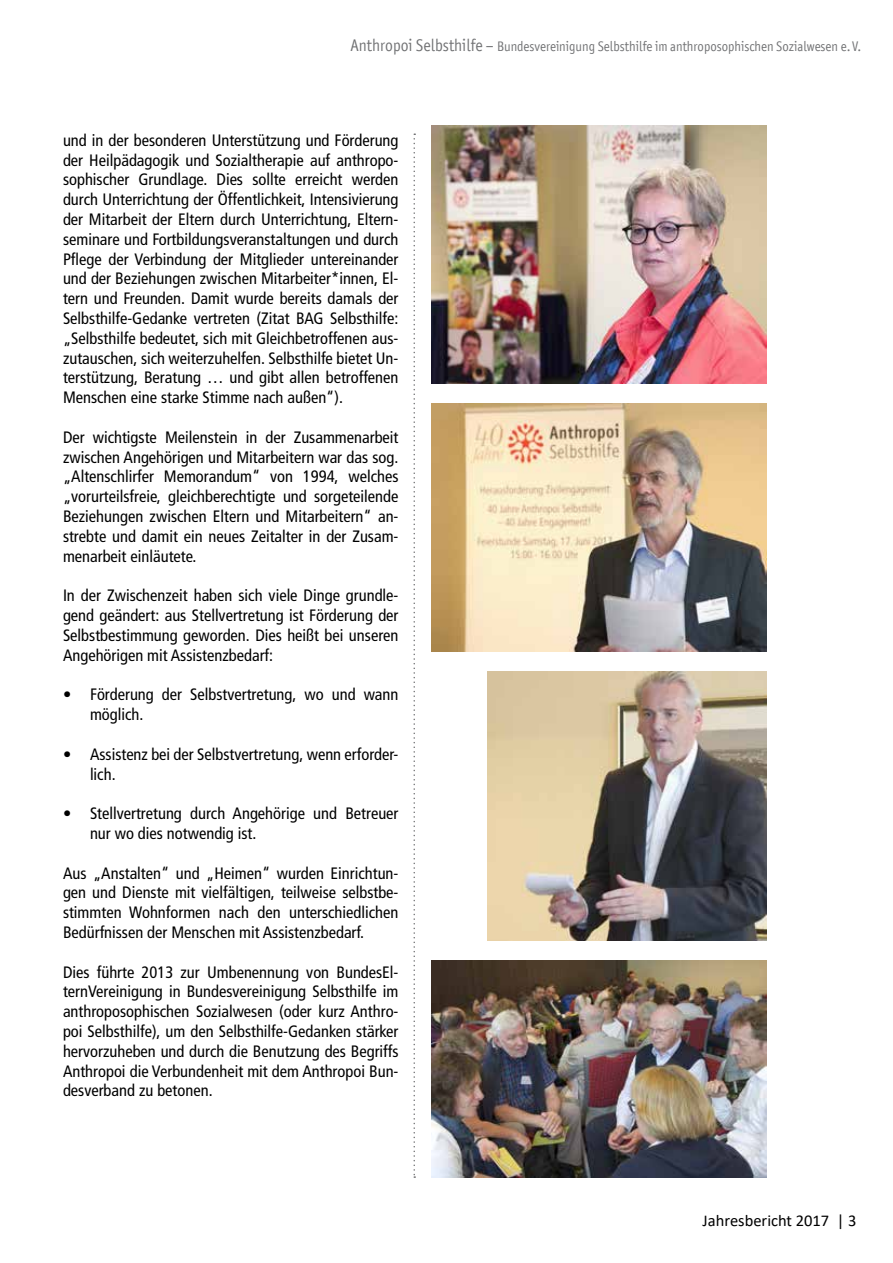
<style>
.page{position:relative;width:893px;height:1263px;background:#fff}
.page>*{position:absolute;margin:0;border:0;box-sizing:border-box;transform-origin:0 0}
.t1{font:condensed 16.5px/19.8px "Frutiger LT";color:#000;text-align:justify}
.t2{font:16.5px "Calibri";color:#000}
.t3{font:13.5px "Axel";color:#707173}
.s1{font-size:16.5px}
</style>
<div class="page">
<svg style="left:413px;top:134px;width:2px;height:1044px"></svg>
<img style="left:431px;top:125px;width:336px;height:258px">
<img style="left:431px;top:403px;width:336px;height:249px">
<img style="left:488px;top:672px;width:279px;height:268px">
<img style="left:431px;top:960px;width:336px;height:218px">
<p class="t3" style="left:351px;top:39px;width:512px"><span class="s1">Anthropoi Selbsthilfe –</span> Bundesvereinigung Selbsthilfe im anthroposophischen Sozialwesen e. V.</p>
<p class="t1" style="left:63px;top:130px;width:337px">und in der besonderen Unterstützung und Förderung der Heilpädagogik und Sozialtherapie auf anthropo&shy;sophischer Grundlage. Dies sollte erreicht werden durch Unterrichtung der Öffentlichkeit, Intensivierung der Mitarbeit der Eltern durch Unterrichtung, Eltern&shy;seminare und Fortbildungsveranstaltungen und durch Pflege der Verbindung der Mitglieder untereinander und der Beziehungen zwischen Mitarbeiter*innen, El&shy;tern und Freunden. Damit wurde bereits damals der Selbsthilfe-Gedanke vertreten (Zitat BAG Selbsthilfe: „Selbsthilfe bedeutet, sich mit Gleichbetroffenen aus&shy;zutauschen, sich weiterzuhelfen. Selbsthilfe bietet Un&shy;terstützung, Beratung … und gibt allen betroffenen Menschen eine starke Stimme nach außen“).</p>
<p class="t1" style="left:63px;top:427px;width:337px">Der wichtigste Meilenstein in der Zusammenarbeit zwischen Angehörigen und Mitarbeitern war das sog. „Altenschlirfer Memorandum“ von 1994, welches „vorurteilsfreie, gleichberechtigte und sorgeteilende Beziehungen zwischen Eltern und Mitarbeitern“ an&shy;strebte und damit ein neues Zeitalter in der Zusam&shy;menarbeit einläutete.</p>
<p class="t1" style="left:63px;top:586px;width:337px">In der Zwischenzeit haben sich viele Dinge grundle&shy;gend geändert: aus Stellvertretung ist Förderung der Selbstbestimmung geworden. Dies heißt bei unseren Angehörigen mit Assistenzbedarf:</p>
<p class="t1" style="left:90px;top:685px;width:310px;text-indent:-27px">• Förderung der Selbstvertretung, wo und wann möglich.</p>
<p class="t1" style="left:90px;top:744px;width:310px;text-indent:-27px">• Assistenz bei der Selbstvertretung, wenn erforder&shy;lich.</p>
<p class="t1" style="left:90px;top:803px;width:310px;text-indent:-27px">• Stellvertretung durch Angehörige und Betreuer nur wo dies notwendig ist.</p>
<p class="t1" style="left:63px;top:863px;width:337px">Aus „Anstalten“ und „Heimen“ wurden Einrichtun&shy;gen und Dienste mit vielfältigen, teilweise selbstbe&shy;stimmten Wohnformen nach den unterschiedlichen Bedürfnissen der Menschen mit Assistenzbedarf.</p>
<p class="t1" style="left:63px;top:962px;width:337px">Dies führte 2013 zur Umbenennung von BundesEl&shy;ternVereinigung in Bundesvereinigung Selbsthilfe im anthroposophischen Sozialwesen (oder kurz Anthro&shy;poi Selbsthilfe), um den Selbsthilfe-Gedanken stärker hervorzuheben und durch die Benutzung des Begriffs Anthropoi die Verbundenheit mit dem Anthropoi Bun&shy;desverband zu betonen.</p>
<p class="t2" style="left:703px;top:1209px;width:155px">Jahresbericht 2017 | 3</p>
</div>
